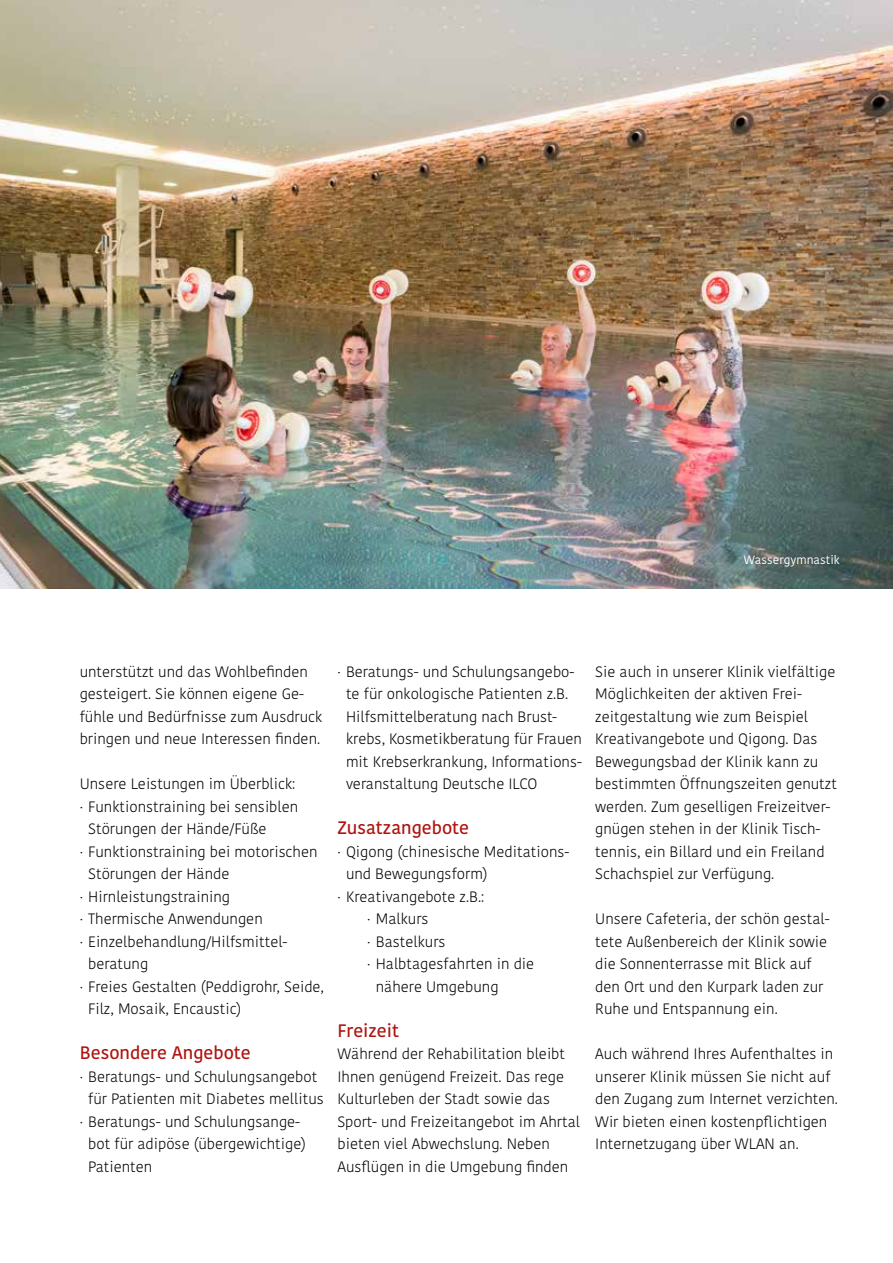
<style>
.page{position:relative;width:893px;height:1263px;background:#fff}
.page>*{position:absolute;margin:0;border:0;box-sizing:border-box;transform-origin:0 0}
.t1{font:500 18px "Kohinoor KBS";color:#ae130f}
.t2{font:300 15px/22.5px "Kohinoor KBS";color:#000}
.t3{font:12px "Kohinoor KBS";color:#fff}
.s1{font-family:"Profile SC"}
</style>
<div class="page">
<img style="left:0;top:0;width:893px;height:588px">
<div style="left:727px;top:538px;width:129px;height:45px;background:#000;opacity:.75"></div>
<p class="t3" style="left:744px;top:552px;width:97px">Wassergymnastik</p>
<p class="t2" style="left:80px;top:660px;width:244px">unterstützt und das Wohlbefinden gesteigert. Sie können eigene Ge&shy;fühle und Bedürfnisse zum Ausdruck bringen und neue Interessen finden.</p>
<p class="t2" style="left:80px;top:773px;width:217px">Unsere Leistungen im Überblick:</p>
<p class="t2" style="left:80px;top:795px;width:220px"><span class="s1">·</span> Funktionstraining bei sensiblen</p>
<p class="t2" style="left:88px;top:818px;width:180px">Störungen der Hände/Füße</p>
<p class="t2" style="left:80px;top:840px;width:239px"><span class="s1">·</span> Funktionstraining bei motorischen</p>
<p class="t2" style="left:88px;top:863px;width:143px">Störungen der Hände</p>
<p class="t2" style="left:80px;top:885px;width:152px"><span class="s1">·</span> Hirnleistungstraining</p>
<p class="t2" style="left:80px;top:908px;width:185px"><span class="s1">·</span> Thermische Anwendungen</p>
<p class="t2" style="left:80px;top:930px;width:208px"><span class="s1">·</span> Einzelbehandlung/Hilfsmittel-</p>
<p class="t2" style="left:88px;top:953px;width:62px">beratung</p>
<p class="t2" style="left:80px;top:975px;width:246px"><span class="s1">·</span> Freies Gestalten (Peddigrohr, Seide,</p>
<p class="t2" style="left:88px;top:998px;width:155px">Filz, Mosaik, Encaustic)</p>
<p class="t1" style="left:80px;top:1041px;width:173px">Besondere Angebote</p>
<p class="t2" style="left:80px;top:1065px;width:239px"><span class="s1">·</span> Beratungs- und Schulungsangebot</p>
<p class="t2" style="left:88px;top:1088px;width:237px">für Patienten mit Diabetes mellitus</p>
<p class="t2" style="left:80px;top:1110px;width:222px"><span class="s1">·</span> Beratungs- und Schulungsange-</p>
<p class="t2" style="left:88px;top:1133px;width:219px">bot für adipöse (übergewichtige)</p>
<p class="t2" style="left:88px;top:1155px;width:66px">Patienten</p>
<p class="t2" style="left:346px;top:660px;width:238px;text-indent:-9px"><span class="s1">·</span> Beratungs- und Schulungsangebo&shy;te für onkologische Patienten z.B.<br>Hilfsmittelberatung nach Brust&shy;krebs, Kosmetikberatung für Frauen mit Krebserkrankung, Informations&shy;veranstaltung Deutsche ILCO</p>
<p class="t1" style="left:337px;top:816px;width:133px">Zusatzangebote</p>
<p class="t2" style="left:337px;top:840px;width:233px"><span class="s1">·</span> Qigong (chinesische Meditations-</p>
<p class="t2" style="left:346px;top:863px;width:143px">und Bewegungsform)</p>
<p class="t2" style="left:337px;top:885px;width:148px"><span class="s1">·</span> Kreativangebote z.B.:</p>
<p class="t2" style="left:367px;top:908px;width:63px"><span class="s1">·</span> Malkurs</p>
<p class="t2" style="left:367px;top:930px;width:80px"><span class="s1">·</span> Bastelkurs</p>
<p class="t2" style="left:367px;top:953px;width:169px"><span class="s1">·</span> Halbtagesfahrten in die</p>
<p class="t2" style="left:376px;top:975px;width:124px">nähere Umgebung</p>
<p class="t1" style="left:337px;top:1019px;width:63px">Freizeit</p>
<p class="t2" style="left:337px;top:1043px;width:244px">Während der Rehabilitation bleibt Ihnen genügend Freizeit. Das rege Kulturleben der Stadt sowie das Sport- und Freizeitangebot im Ahrtal bieten viel Abwechslung. Neben Ausflügen in die Umgebung finden</p>
<p class="t2" style="left:595px;top:660px;width:243px">Sie auch in unserer Klinik vielfältige Möglichkeiten der aktiven Frei&shy;zeitgestaltung wie zum Beispiel Kreativangebote und Qigong. Das Bewegungsbad der Klinik kann zu bestimmten Öffnungszeiten genutzt werden. Zum geselligen Freizeitver&shy;gnügen stehen in der Klinik Tisch&shy;tennis, ein Billard und ein Freiland Schachspiel zur Verfügung.</p>
<p class="t2" style="left:595px;top:908px;width:236px">Unsere Cafeteria, der schön gestal&shy;tete Außenbereich der Klinik sowie die Sonnenterrasse mit Blick auf den Ort und den Kurpark laden zur<br>Ruhe und Entspannung ein.</p>
<p class="t2" style="left:595px;top:1043px;width:244px">Auch während Ihres Aufenthaltes in unserer Klinik müssen Sie nicht auf den Zugang zum Internet verzichten.<br>Wir bieten einen kostenpflichtigen Internetzugang über WLAN an.</p>
</div>
